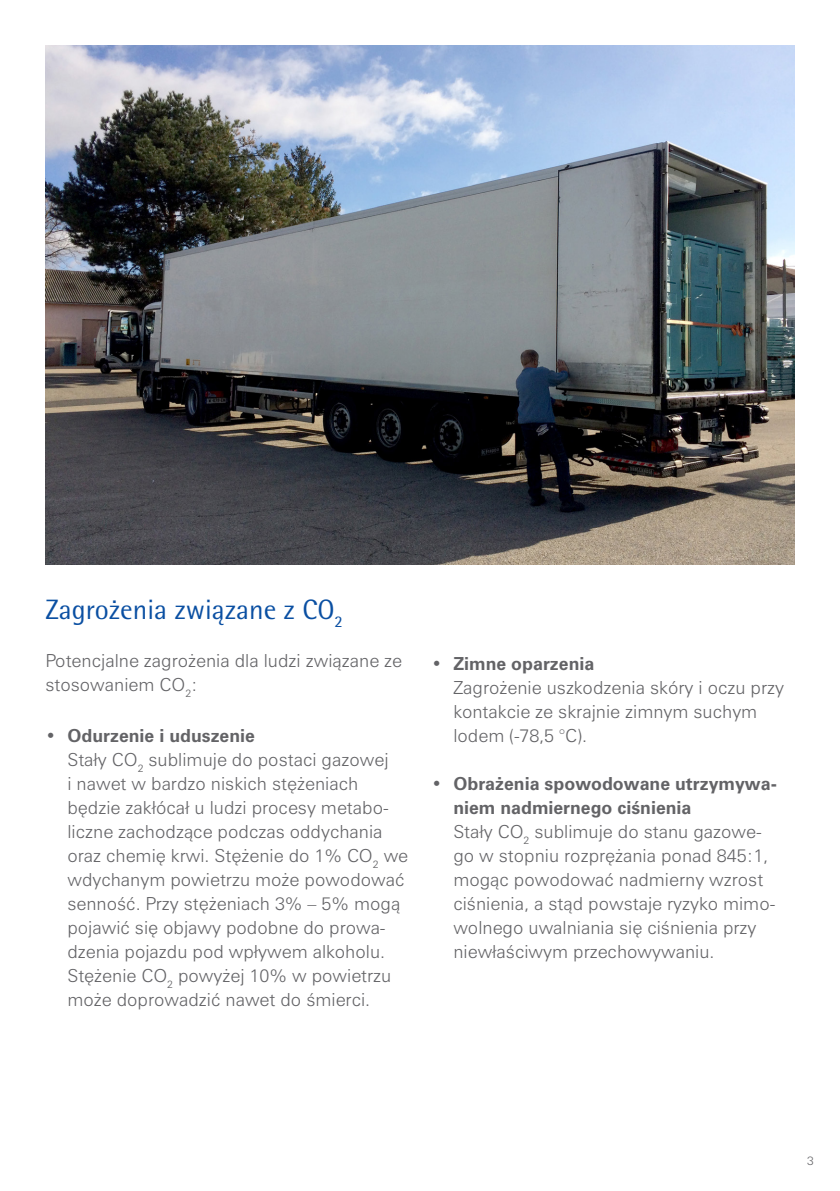
<style>
.page{position:relative;width:840px;height:1191px;background:#fff}
.page>*{position:absolute;margin:0;border:0;box-sizing:border-box;transform-origin:0 0}
.mały_tytuł{font:28px "Rotis Semi Sans W1 G";color:#0a4fa2}
.T1_wciecie_1{font:300 18px/24px "Univers";color:#636366}
.T1_wciecie_1-2{font:700 18px/24px "Univers";color:#636366}
.T1{font:300 18px/24px "Univers";color:#636366}
.t1{font:300 12px "Univers";color:#636366}
</style>
<div class="page">
<img style="left:45px;top:45px;width:749px;height:519px">
<p class="mały_tytuł" style="left:45px;top:593px;width:299px">Zagrożenia związane z CO<sub>2</sub></p>
<p class="T1" style="left:45px;top:649px;width:358px">Potencjalne zagrożenia dla ludzi związane ze stosowaniem CO<sub>2</sub>:</p>
<p class="T1_wciecie_1-2" style="left:45px;top:723px;width:211px">• Odurzenie i uduszenie</p>
<p class="T1_wciecie_1" style="left:67px;top:747px;width:342px">Stały CO<sub>2</sub> sublimuje do postaci gazowej<br>i nawet w bardzo niskich stężeniach będzie zakłócał u ludzi procesy metabo&shy;liczne zachodzące podczas oddychania oraz chemię krwi. Stężenie do 1% CO<sub>2</sub> we wdychanym powietrzu może powodować senność. Przy stężeniach 3% – 5% mogą pojawić się objawy podobne do prowa&shy;dzenia pojazdu pod wpływem alkoholu.<br>Stężenie CO<sub>2</sub> powyżej 10% w powietrzu może doprowadzić nawet do śmierci.</p>
<p class="T1_wciecie_1-2" style="left:431px;top:651px;width:164px">• Zimne oparzenia</p>
<p class="T1_wciecie_1" style="left:453px;top:675px;width:332px">Zagrożenie uszkodzenia skóry i oczu przy kontakcie ze skrajnie zimnym suchym lodem (-78,5 °C).</p>
<p class="T1_wciecie_1-2" style="left:453px;top:771px;width:325px;text-indent:-22px">• Obrażenia spowodowane utrzymywa&shy;niem nadmiernego ciśnienia</p>
<p class="T1_wciecie_1" style="left:453px;top:819px;width:323px">Stały CO<sub>2</sub> sublimuje do stanu gazowe&shy;go w stopniu rozprężania ponad 845:1, mogąc powodować nadmierny wzrost ciśnienia, a stąd powstaje ryzyko mimo&shy;wolnego uwalniania się ciśnienia przy niewłaściwym przechowywaniu.</p>
<p class="t1" style="left:806px;top:1153px;width:8px">3</p>
</div>
